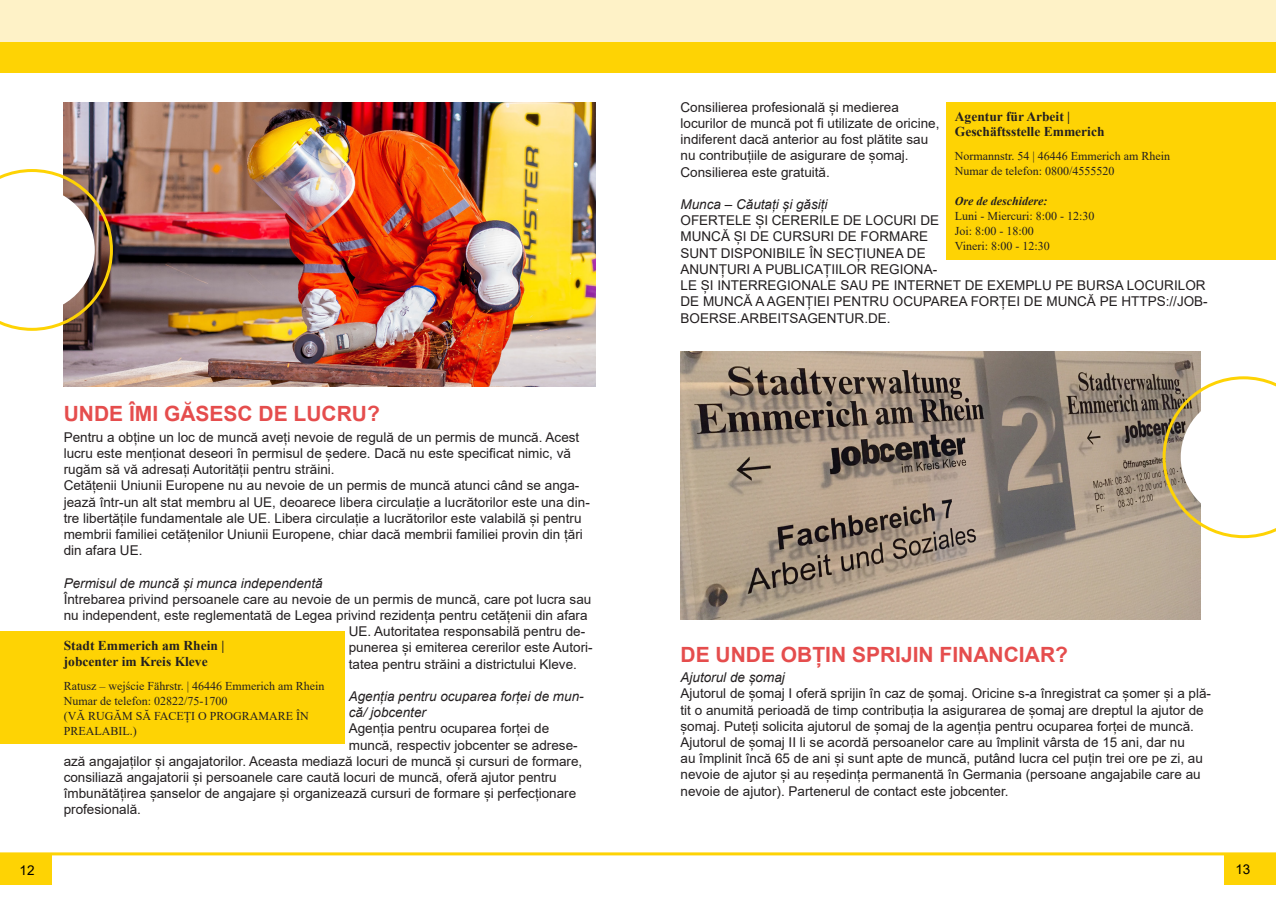
<style>
.page{position:relative;width:1276px;height:910px;background:#fff}
.page>*{position:absolute;margin:0;border:0;box-sizing:border-box;transform-origin:0 0}
.t1{font:700 21px "Arial";color:#e54d4d}
.t2{font:13.5px/16.2px "Arial";color:#231f20}
.t3{font:italic 13.5px/16.2px "Arial";color:#231f20}
.t4{font:700 13.5px/16.2px "Times New Roman";color:#231f20}
.t5{font:13.5px "Arial";color:#000}
.t6{font:12px/15px "Times New Roman";color:#231f20}
.t7{font:italic 700 12px "Times New Roman";color:#231f20}
</style>
<div class="page">
<div style="left:0;top:40px;width:1275px;height:33px;background:#fed304"></div>
<div style="left:0;top:0;width:1276px;height:41px;background:#fef2c7"></div>
<div style="left:1224px;top:855px;width:52px;height:29px;background:#fed304"></div>
<div style="left:0;top:855px;width:52px;height:29px;background:#fed304"></div>
<hr style="left:0;top:852px;width:1276px;height:3px;background:#fed304">
<img style="left:64px;top:102px;width:531px;height:285px">
<svg style="left:0;top:169px;width:113px;height:162px"></svg>
<div style="left:0;top:631px;width:344px;height:113px;background:#fed304"></div>
<div style="left:946px;top:102px;width:330px;height:158px;background:#fed304"></div>
<img style="left:680px;top:351px;width:520px;height:269px">
<svg style="left:1162px;top:376px;width:114px;height:162px"></svg>
<h1 class="t1" style="left:64px;top:399px;width:318px">UNDE ÎMI GĂSESC DE LUCRU?</h1>
<p class="t2" style="left:64px;top:429px;width:528px">Pentru a obține un loc de muncă aveți nevoie de regulă de un permis de muncă. Acest lucru este menționat deseori în permisul de ședere. Dacă nu este specificat nimic, vă rugăm să vă adresați Autorității pentru străini.<br>Cetățenii Uniunii Europene nu au nevoie de un permis de muncă atunci când se anga&shy;jează într-un alt stat membru al UE, deoarece libera circulație a lucrătorilor este una din&shy;tre libertățile fundamentale ale UE. Libera circulație a lucrătorilor este valabilă și pentru membrii familiei cetățenilor Uniunii Europene, chiar dacă membrii familiei provin din țări din afara UE.</p>
<p class="t3" style="left:64px;top:575px;width:260px">Permisul de muncă și munca independentă</p>
<p class="t2" style="left:64px;top:591px;width:529px">Întrebarea privind persoanele care au nevoie de un permis de muncă, care pot lucra sau</p>
<p class="t2" style="left:64px;top:607px;width:525px">nu independent, este reglementată de Legea privind rezidența pentru cetățenii din afara</p>
<p class="t2" style="left:349px;top:623px;width:238px">UE. Autoritatea responsabilă pentru de-</p>
<p class="t2" style="left:349px;top:639px;width:245px">punerea și emiterea cererilor este Autori-</p>
<p class="t2" style="left:349px;top:656px;width:230px">tatea pentru străini a districtului Kleve.</p>
<p class="t3" style="left:349px;top:688px;width:236px">Agenția pentru ocuparea forței de mun&shy;că/ jobcenter</p>
<p class="t2" style="left:349px;top:720px;width:202px">Agenția pentru ocuparea forței de</p>
<p class="t2" style="left:349px;top:737px;width:230px">muncă, respectiv jobcenter se adrese-</p>
<p class="t2" style="left:64px;top:753px;width:520px">ază angajaților și angajatorilor. Aceasta mediază locuri de muncă și cursuri de formare,</p>
<p class="t2" style="left:64px;top:769px;width:494px">consiliază angajatorii și persoanele care caută locuri de muncă, oferă ajutor pentru</p>
<p class="t2" style="left:64px;top:785px;width:514px">îmbunătățirea șanselor de angajare și organizează cursuri de formare și perfecționare</p>
<p class="t2" style="left:64px;top:801px;width:79px">profesională.</p>
<p class="t4" style="left:64px;top:637px;width:162px">Stadt Emmerich am Rhein | jobcenter im Kreis Kleve</p>
<p class="t6" style="left:64px;top:678px;width:262px">Ratusz – wejście Fährstr. | 46446 Emmerich am Rhein<br>Numar de telefon: 02822/75-1700<br>(VĂ RUGĂM SĂ FACEȚI O PROGRAMARE ÎN<br>PREALABIL.)</p>
<p class="t2" style="left:680px;top:99px;width:260px">Consilierea profesională și medierea locurilor de muncă pot fi utilizate de oricine, indiferent dacă anterior au fost plătite sau nu contribuțiile de asigurare de șomaj.<br>Consilierea este gratuită.</p>
<p class="t3" style="left:680px;top:196px;width:149px">Munca – Căutați și găsiți</p>
<p class="t2" style="left:680px;top:212px;width:529px">OFERTELE ȘI CERERILE DE LOCURI DE<br>MUNCĂ ȘI DE CURSURI DE FORMARE<br>SUNT DISPONIBILE ÎN SECȚIUNEA DE<br>ANUNȚURI A PUBLICAȚIILOR REGIONA-<br>LE ȘI INTERREGIONALE SAU PE INTERNET DE EXEMPLU PE BURSA LOCURILOR DE MUNCĂ A AGENȚIEI PENTRU OCUPAREA FORȚEI DE MUNCĂ PE HTTPS://JOB-BOERSE.ARBEITSAGENTUR.DE.</p>
<p class="t4" style="left:955px;top:109px;width:151px;line-height:15px">Agentur für Arbeit |<br>Geschäftsstelle Emmerich</p>
<p class="t6" style="left:955px;top:148px;width:217px">Normannstr. 54 | 46446 Emmerich am Rhein<br>Numar de telefon: 0800/4555520</p>
<p class="t7" style="left:955px;top:192px;width:94px">Ore de deschidere:</p>
<p class="t6" style="left:955px;top:208px;width:141px">Luni - Miercuri: 8:00 - 12:30<br>Joi: 8:00 - 18:00<br>Vineri: 8:00 - 12:30</p>
<h1 class="t1" style="left:680px;top:639px;width:389px">DE UNDE OBȚIN SPRIJIN FINANCIAR?</h1>
<p class="t3" style="left:680px;top:669px;width:106px">Ajutorul de șomaj</p>
<p class="t2" style="left:680px;top:685px;width:532px">Ajutorul de șomaj I oferă sprijin în caz de șomaj. Oricine s-a înregistrat ca șomer și a plă&shy;tit o anumită perioadă de timp contribuția la asigurarea de șomaj are dreptul la ajutor de șomaj. Puteți solicita ajutorul de șomaj de la agenția pentru ocuparea forței de muncă.<br>Ajutorul de șomaj II li se acordă persoanelor care au împlinit vârsta de 15 ani, dar nu<br>au împlinit încă 65 de ani și sunt apte de muncă, putând lucra cel puțin trei ore pe zi, au nevoie de ajutor și au reședința permanentă în Germania (persoane angajabile care au nevoie de ajutor). Partenerul de contact este jobcenter.</p>
<p class="t5" style="left:20px;top:861px;width:17px">12</p>
<p class="t5" style="left:1235px;top:860px;width:17px">13</p>
</div>
